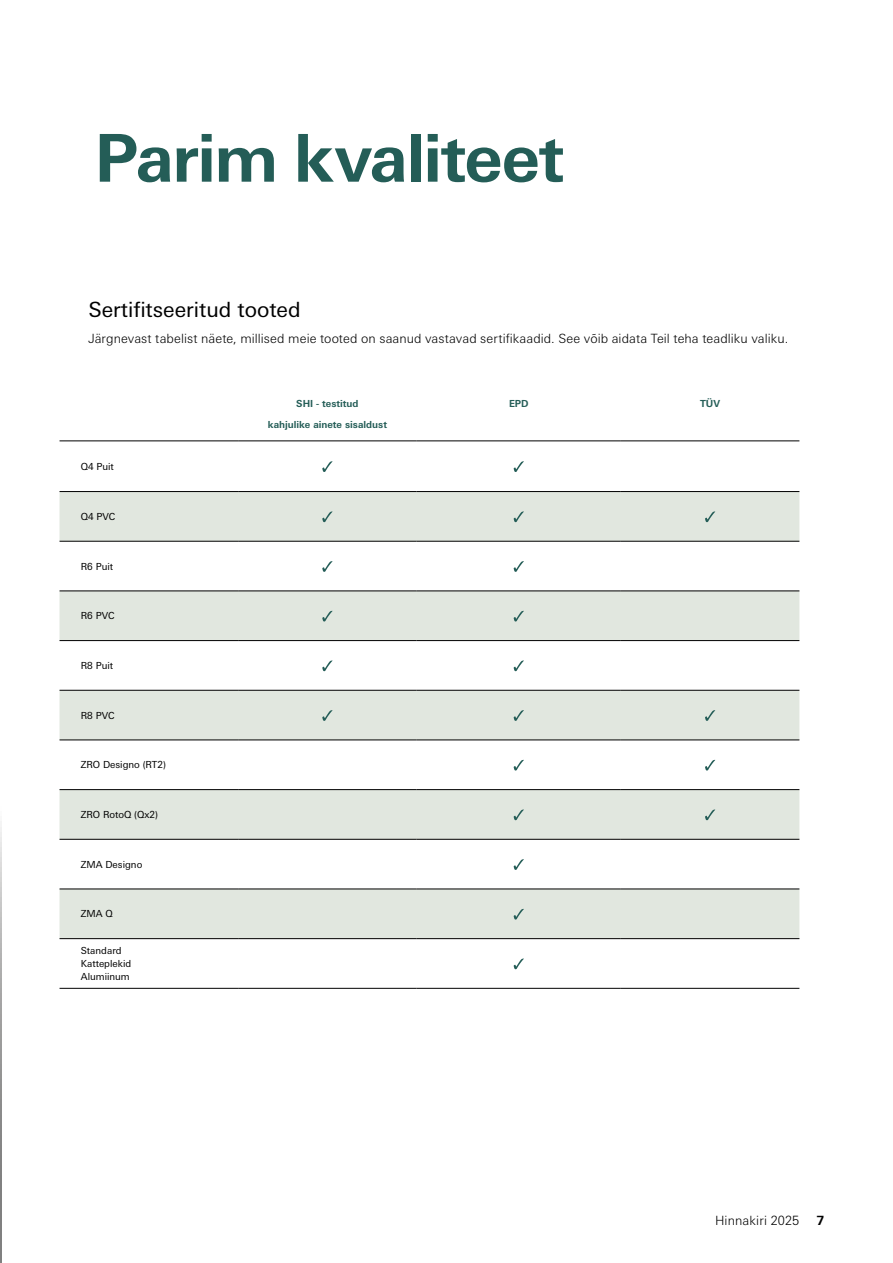
<style>
.page{position:relative;width:893px;height:1263px;background:#fff}
.page>*{position:absolute;margin:0;border:0;box-sizing:border-box;transform-origin:0 0}
.t1{font:700 66px "Univers Next W1 G";letter-spacing:-.025em;color:#245d57}
.t2{font:21px "Univers Next W1 G";color:#000}
.t3{font:300 12.75px "Univers Next W1 G";letter-spacing:.005em;color:#000}
.t4{font:700 12.75px "Univers Next W1 G";color:#000}
.t5{font:9.75px/12.6px "Univers Next W1 G";color:#000}
.t6{font:700 9.75px/21.1px "Univers Next W1 G";color:#245d57;text-align:center}
</style>
<div class="page">
<svg style="left:0;top:821px;width:2px;height:442px"></svg>
<svg style="left:60px;top:492px;width:739px;height:248px;fill:#e1e7df"></svg>
<svg style="left:60px;top:759px;width:739px;height:229px"></svg>
<svg style="left:60px;top:790px;width:739px;height:148px;fill:#e1e7df"></svg>
<hr style="left:60px;top:441px;width:178px;height:1px;background:#000">
<hr style="left:238px;top:441px;width:179px;height:1px;background:#000">
<hr style="left:417px;top:441px;width:204px;height:1px;background:#000">
<hr style="left:621px;top:441px;width:178px;height:1px;background:#000">
<hr style="left:60px;top:491px;width:178px;height:1px;background:#000">
<hr style="left:238px;top:491px;width:179px;height:1px;background:#000">
<hr style="left:417px;top:491px;width:204px;height:1px;background:#000">
<hr style="left:621px;top:491px;width:178px;height:1px;background:#000">
<hr style="left:60px;top:541px;width:178px;height:1px;background:#000">
<hr style="left:238px;top:541px;width:179px;height:1px;background:#000">
<hr style="left:417px;top:541px;width:204px;height:1px;background:#000">
<hr style="left:621px;top:541px;width:178px;height:1px;background:#000">
<hr style="left:60px;top:591px;width:178px;height:1px;background:#000">
<hr style="left:238px;top:591px;width:179px;height:1px;background:#000">
<hr style="left:417px;top:591px;width:204px;height:1px;background:#000">
<hr style="left:621px;top:591px;width:178px;height:1px;background:#000">
<hr style="left:60px;top:640px;width:178px;height:1px;background:#000">
<hr style="left:238px;top:640px;width:179px;height:1px;background:#000">
<hr style="left:417px;top:640px;width:204px;height:1px;background:#000">
<hr style="left:621px;top:640px;width:178px;height:1px;background:#000">
<hr style="left:60px;top:690px;width:178px;height:1px;background:#000">
<hr style="left:238px;top:690px;width:179px;height:1px;background:#000">
<hr style="left:417px;top:690px;width:204px;height:1px;background:#000">
<hr style="left:621px;top:690px;width:178px;height:1px;background:#000">
<hr style="left:60px;top:740px;width:178px;height:1px;background:#000">
<hr style="left:238px;top:740px;width:179px;height:1px;background:#000">
<hr style="left:417px;top:740px;width:204px;height:1px;background:#000">
<hr style="left:621px;top:740px;width:178px;height:1px;background:#000">
<hr style="left:60px;top:789px;width:178px;height:1px;background:#000">
<hr style="left:238px;top:789px;width:179px;height:1px;background:#000">
<hr style="left:417px;top:789px;width:204px;height:1px;background:#000">
<hr style="left:621px;top:789px;width:178px;height:1px;background:#000">
<hr style="left:60px;top:839px;width:178px;height:1px;background:#000">
<hr style="left:238px;top:839px;width:179px;height:1px;background:#000">
<hr style="left:417px;top:839px;width:204px;height:1px;background:#000">
<hr style="left:621px;top:839px;width:178px;height:1px;background:#000">
<hr style="left:60px;top:889px;width:178px;height:1px;background:#000">
<hr style="left:238px;top:889px;width:179px;height:1px;background:#000">
<hr style="left:417px;top:889px;width:204px;height:1px;background:#000">
<hr style="left:621px;top:889px;width:178px;height:1px;background:#000">
<hr style="left:60px;top:938px;width:178px;height:1px;background:#000">
<hr style="left:238px;top:938px;width:179px;height:1px;background:#000">
<hr style="left:417px;top:938px;width:204px;height:1px;background:#000">
<hr style="left:621px;top:938px;width:178px;height:1px;background:#000">
<hr style="left:60px;top:988px;width:178px;height:1px;background:#000">
<hr style="left:238px;top:988px;width:179px;height:1px;background:#000">
<hr style="left:417px;top:988px;width:204px;height:1px;background:#000">
<hr style="left:621px;top:988px;width:178px;height:1px;background:#000">
<svg style="left:322px;top:461px;width:10px;height:11px"></svg>
<svg style="left:514px;top:461px;width:10px;height:11px"></svg>
<svg style="left:322px;top:511px;width:10px;height:11px"></svg>
<svg style="left:514px;top:511px;width:10px;height:11px"></svg>
<svg style="left:705px;top:511px;width:10px;height:11px"></svg>
<svg style="left:322px;top:561px;width:10px;height:11px"></svg>
<svg style="left:514px;top:561px;width:10px;height:11px"></svg>
<svg style="left:322px;top:611px;width:10px;height:10px"></svg>
<svg style="left:514px;top:611px;width:10px;height:10px"></svg>
<svg style="left:322px;top:660px;width:10px;height:11px"></svg>
<svg style="left:514px;top:660px;width:10px;height:11px"></svg>
<svg style="left:322px;top:710px;width:10px;height:11px"></svg>
<svg style="left:514px;top:710px;width:10px;height:11px"></svg>
<svg style="left:705px;top:710px;width:10px;height:11px"></svg>
<svg style="left:514px;top:760px;width:10px;height:10px"></svg>
<svg style="left:705px;top:760px;width:10px;height:10px"></svg>
<svg style="left:514px;top:809px;width:10px;height:11px"></svg>
<svg style="left:705px;top:809px;width:10px;height:11px"></svg>
<svg style="left:514px;top:859px;width:10px;height:11px"></svg>
<svg style="left:514px;top:909px;width:10px;height:10px"></svg>
<svg style="left:514px;top:958px;width:10px;height:11px"></svg>
<h1 class="t1" style="left:94px;top:119px;width:471px">Parim kvaliteet</h1>
<h2 class="t2" style="left:88px;top:298px;width:214px">Sertifitseeritud tooted</h2>
<p class="t3" style="left:88px;top:331px;width:701px">Järgnevast tabelist näete, millised meie tooted on saanud vastavad sertifikaadid. See võib aidata Teil teha teadliku valiku.</p>
<p class="t5" style="left:81px;top:460px;width:35px">Q4 Puit</p>
<p class="t5" style="left:81px;top:510px;width:36px">Q4 PVC</p>
<p class="t5" style="left:81px;top:560px;width:34px">R6 Puit</p>
<p class="t5" style="left:81px;top:610px;width:35px">R6 PVC</p>
<p class="t5" style="left:81px;top:659px;width:34px">R8 Puit</p>
<p class="t5" style="left:81px;top:709px;width:35px">R8 PVC</p>
<p class="t5" style="left:81px;top:759px;width:87px">ZRO Designo (RT2)</p>
<p class="t5" style="left:81px;top:808px;width:79px">ZRO RotoQ (Qx2)</p>
<p class="t5" style="left:81px;top:858px;width:63px">ZMA Designo</p>
<p class="t5" style="left:81px;top:908px;width:33px">ZMA Q</p>
<p class="t5" style="left:81px;top:945px;width:52px">Standard<br>Katteplekid<br>Alumiinum</p>
<p class="t6" style="left:268px;top:393px;width:121px">SHI - testitud<br>kahjulike ainete sisaldust</p>
<p class="t6" style="left:509px;top:393px;width:21px">EPD</p>
<p class="t6" style="left:700px;top:393px;width:22px">TÜV</p>
<p class="t3" style="left:715px;top:1213px;width:86px">Hinnakiri 2025</p>
<p class="t4" style="left:816px;top:1212px;width:10px">7</p>
</div>
